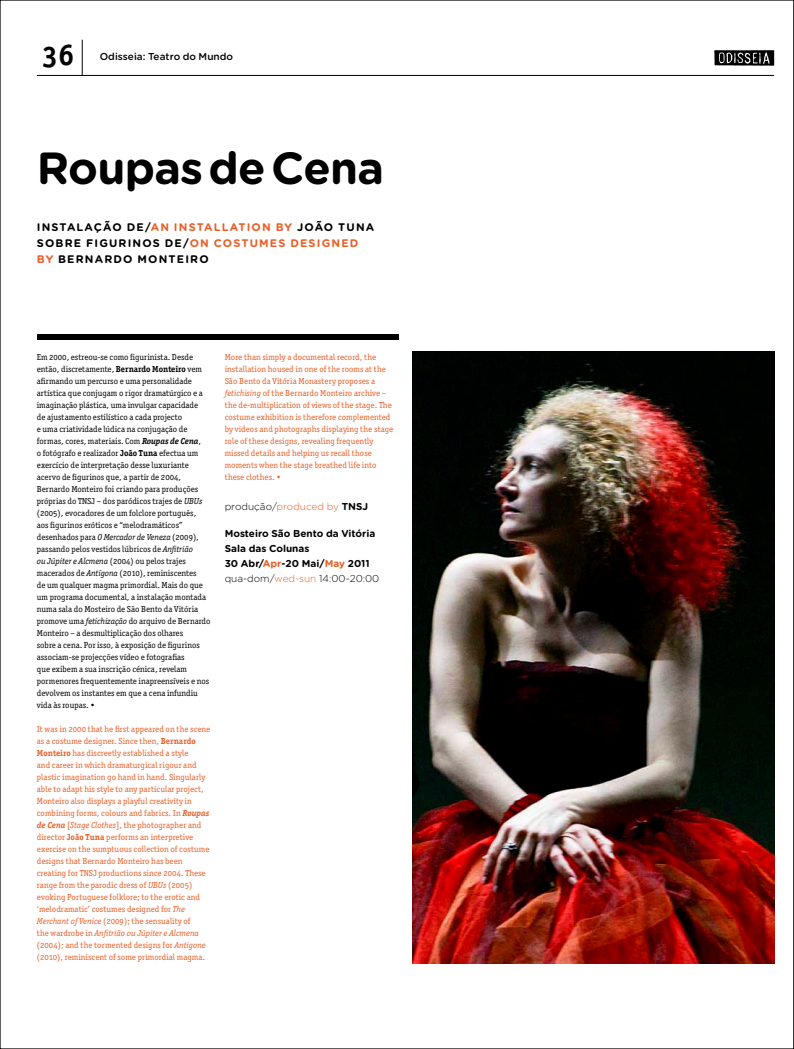
<style>
.page{position:relative;width:794px;height:1049px;background:#fff}
.page>*{position:absolute;margin:0;border:0;box-sizing:border-box;transform-origin:0 0}
.t1{font:700 45px "Gotham Rounded";letter-spacing:-.015em;color:#000}
.t2{font:30px "Officina Ser ITC Bold SC";color:#000}
.t3{font:700 11px "Gotham Rounded";letter-spacing:.105em;color:#000}
.t4{font:700 11px "Gotham Rounded";color:#e95e26}
.t5{font:700 10px/15px "Gotham Rounded";color:#000}
.t6{font:300 10px "Gotham Rounded";color:#e95e26}
.t7{font:500 10px "Gotham Rounded";letter-spacing:.005em;color:#000}
.t8{font:8.8px/12px "Officina Ser ITC Book OS";letter-spacing:.005em;color:#e95e26}
.t9{font:8.8px/12px "Officina Ser ITC Book OS";color:#000}
.t10{font:8.8px "Officina Ser ITC Book Ital OS";letter-spacing:.005em;color:#e95e26}
.s1{color:#e95e26}
.s2{font-family:"Officina Ser ITC Bold OS"}
.s3{font-family:"Officina Ser ITC Bold Ital OS"}
.s4{font-family:"Officina Ser ITC Book Ital OS"}
.s5{font-family:"Officina Ser ITC Book OS"}
.s6{color:#000}
.s7{font-weight:700;color:#000}
.s8{font-weight:300}
.s9{font-weight:300;color:#e95e26}
</style>
<div class="page">
<hr style="left:37px;top:75px;width:737px;height:1px;background:#000">
<hr style="left:82px;top:40px;width:1px;height:36px;background:#000">
<svg style="left:714px;top:50px;width:60px;height:16px"></svg>
<svg style="left:793px;top:0;width:1px;height:1049px"></svg>
<div style="left:37px;top:334px;width:361px;height:6px;background:#000"></div>
<img style="left:412px;top:352px;width:362px;height:612px">
<h2 class="t2" style="left:42px;top:37px;width:34px">36</h2>
<p class="t7" style="left:100px;top:50px;width:135px">Odisseia: Teatro do Mundo</p>
<h1 class="t1" style="left:37px;top:140px;width:349px">ROUPAS DE CENA</h1>
<p class="t3" style="left:37px;top:220px;width:15px">INSTALA</p>
<p class="t3" style="left:94px;top:220px;width:67px">ÇÃO DE/<span class="s1">AN</span></p>
<p class="t4" style="left:174px;top:220px;width:15px">INSTALLAT</p>
<p class="t4" style="left:247px;top:220px;width:15px">ION</p>
<p class="t3" style="left:276px;top:220px;width:81px"><span class="s1">BY</span> JOÃO TUNA</p>
<p class="t3" style="left:37px;top:236px;width:10px">SOBRE</p>
<p class="t3" style="left:86px;top:236px;width:57px">FIGURINOS</p>
<p class="t3" style="left:165px;top:236px;width:35px">DE/<span class="s1">ON</span></p>
<p class="t4" style="left:214px;top:236px;width:10px">COSTUMES</p>
<p class="t4" style="left:290px;top:236px;width:70px">DESIGNED</p>
<p class="t3" style="left:37px;top:252px;width:41px"><span class="s1">BY</span> BERNAR</p>
<p class="t3" style="left:113px;top:252px;width:45px">DO MONTE</p>
<p class="t3" style="left:185px;top:252px;width:15px">IRO</p>
<p class="t9" style="left:37px;top:351px;width:175px">Em 2000, estreou‑se como figurinista. Desde então, discretamente, <span class="s2">Bernardo Monteiro</span> vem afirmando um percurso e uma personalidade artística que conjugam o rigor dramatúrgico e a imaginação plástica, uma invulgar capacidade<br>de ajustamento estilístico a cada projecto<br>e uma criatividade lúdica na conjugação de formas, cores, materiais. Com <span class="s3">Roupas de Cena</span>,<br>o fotógrafo e realizador <span class="s2">João Tuna</span> efectua um exercício de interpretação desse luxuriante acervo de figurinos que, a partir de 2004, Bernardo Monteiro foi criando para produções próprias do TNSJ – dos paródicos trajes de <span class="s4">UBUs </span>(2005), evocadores de um folclore português,<br>aos figurinos eróticos e “melodramáticos” desenhados para <span class="s4">O Mercador de Veneza</span> (2009), passando pelos vestidos lúbricos de <span class="s4">Anfitrião<br>ou Júpiter e Alcmena</span> (2004) ou pelos trajes macerados de <span class="s4">Antígona</span> (2010), reminiscentes<br>de um qualquer magma primordial. Mais do que um programa documental, a instalação montada numa sala do Mosteiro de São Bento da Vitória promove uma <span class="s4">fetichização</span> do arquivo de Bernardo Monteiro – a desmultiplicação dos olhares<br>sobre a cena. Por isso, à exposição de figurinos associam‑se projecções vídeo e fotografias<br>que exibem a sua inscrição cénica, revelam pormenores frequentemente inapreensíveis e nos devolvem os instantes em que a cena infundiu vida às roupas. •</p>
<p class="t8" style="left:37px;top:723px;width:175px">It was in 2000 that he first appeared on the scene as a costume designer. Since then, <span class="s2">Bernardo Monteiro</span> has discreetly established a style<br>and career in which dramaturgical rigour and plastic imagination go hand in hand. Singularly able to adapt his style to any particular project, Monteiro also displays a playful creativity in combining forms, colours and fabrics. In <span class="s3">Roupas de Cena</span> [<span class="s4">Stage Clothes</span>], the photographer and director <span class="s2">João Tuna</span> performs an interpretive exercise on the sumptuous collection of costume designs that Bernardo Monteiro has been creating for TNSJ productions since 2004. These range from the parodic dress of <span class="s4">UBUs</span> (2005) evoking Portuguese folklore; to the erotic and ‘melodramatic’ costumes designed for <span class="s4">The Merchant of Venice</span> (2009); the sensuality of</p>
<p class="t10" style="left:37px;top:928px;width:164px"><span class="s5">the wardrobe in</span> Anfitrião ou Júpiter e Alcmena</p>
<p class="t8" style="left:37px;top:939px;width:170px">(2004); and the tormented designs for <span class="s4">Antigone </span>(2010), reminiscent of some primordial magma.</p>
<p class="t8" style="left:225px;top:351px;width:170px">More than simply a documental record, the installation housed in one of the rooms at the São Bento da Vitória Monastery proposes a <span class="s4">fetichising</span> of the Bernardo Monteiro archive – the de‑multiplication of views of the stage. The costume exhibition is therefore complemented by videos and photographs displaying the stage role of these designs, revealing frequently missed details and helping us recall those moments when the stage breathed life into these clothes. •</p>
<p class="t6" style="left:225px;top:501px;width:145px"><span class="s6">produção/</span>produced by <span class="s7">TNSJ</span></p>
<p class="t5" style="left:225px;top:526px;width:156px">MOSTEIRO SÃO BENTO DA VITÓRIA<br>SALA DAS COLUNAS<br>30 ABR/<span class="s1">APR</span>-20 MAI/<span class="s1">MAY</span> 2011 <span class="s8">qua-dom/</span><span class="s9">wed-sun</span> <span class="s8">14:00‑20:00</span></p>
</div>
